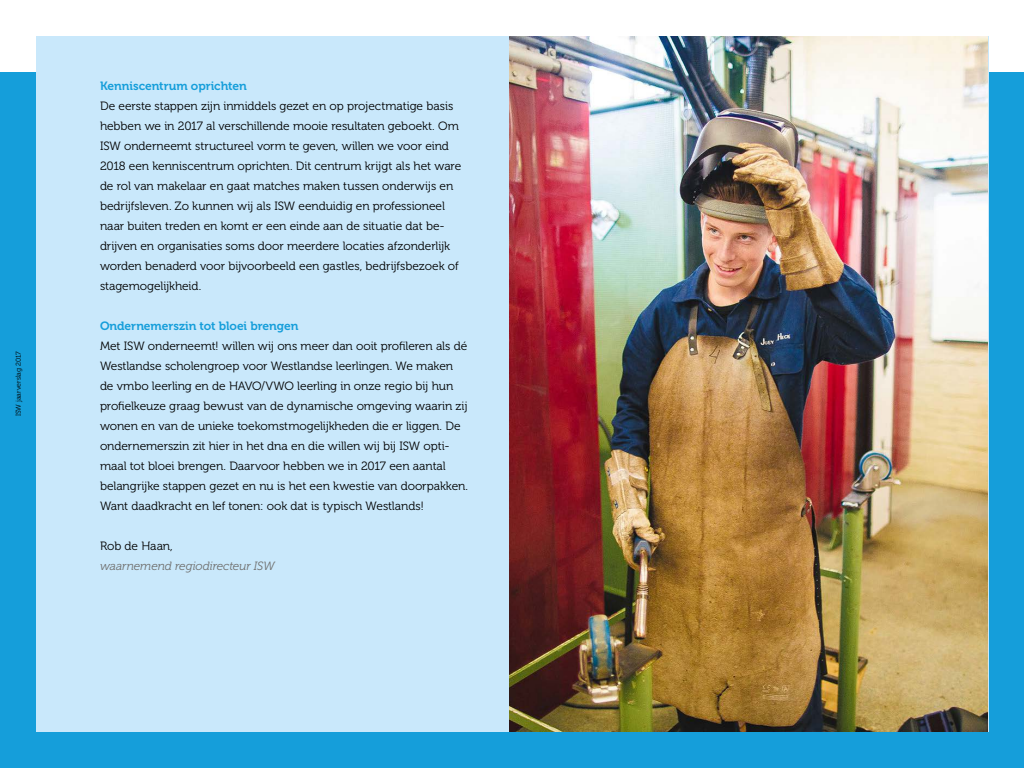
<style>
.page{position:relative;width:1024px;height:768px;background:#fff}
.page>*{position:absolute;margin:0;border:0;box-sizing:border-box;transform-origin:0 0}
.t1{font:12px/20px "Museo 300";letter-spacing:-.005em;color:#000}
.t2{font:12px "Museo 700";letter-spacing:-.005em;color:#159eda}
.t3{font:italic 12px "Museo 300";letter-spacing:-.005em;color:#70706f}
.t4{font:7px "Museo 300";color:#000}
</style>
<div class="page">
<div style="left:0;top:73px;width:1024px;height:695px;background:#159eda"></div>
<div style="left:36px;top:36px;width:952px;height:695px;background:#c9e8fb"></div>
<img style="left:509px;top:36px;width:479px;height:695px">
<p class="t4" style="left:15px;top:416px;width:67px;rotate:-90deg">ISW jaarverslag 2017</p>
<p class="t2" style="left:100px;top:79px;width:148px">Kenniscentrum oprichten</p>
<p class="t1" style="left:100px;top:96px;width:363px">De eerste stappen zijn inmiddels gezet en op projectmatige basis hebben we in 2017 al verschillende mooie resultaten geboekt. Om ISW onderneemt structureel vorm te geven, willen we voor eind 2018 een kenniscentrum oprichten. Dit centrum krijgt als het ware de rol van makelaar en gaat matches maken tussen onderwijs en bedrijfsleven. Zo kunnen wij als ISW eenduidig en professioneel naar buiten treden en komt er een einde aan de situatie dat be&shy;drijven en organisaties soms door meerdere locaties afzonderlijk worden benaderd voor bijvoorbeeld een gastles, bedrijfsbezoek of stagemogelijkheid.</p>
<p class="t2" style="left:100px;top:319px;width:200px">Ondernemerszin tot bloei brengen</p>
<p class="t1" style="left:100px;top:336px;width:370px">Met ISW onderneemt! willen wij ons meer dan ooit profileren als dé Westlandse scholengroep voor Westlandse leerlingen. We maken de vmbo leerling en de HAVO/VWO leerling in onze regio bij hun profielkeuze graag bewust van de dynamische omgeving waarin zij wonen en van de unieke toekomstmogelijkheden die er liggen. De ondernemerszin zit hier in het dna en die willen wij bij ISW opti&shy;maal tot bloei brengen. Daarvoor hebben we in 2017 een aantal belangrijke stappen gezet en nu is het een kwestie van doorpakken.<br>Want daadkracht en lef tonen: ook dat is typisch Westlands!</p>
<p class="t1" style="left:100px;top:536px;width:74px">Rob de Haan,</p>
<p class="t3" style="left:100px;top:559px;width:176px">waarnemend regiodirecteur ISW</p>
</div>
